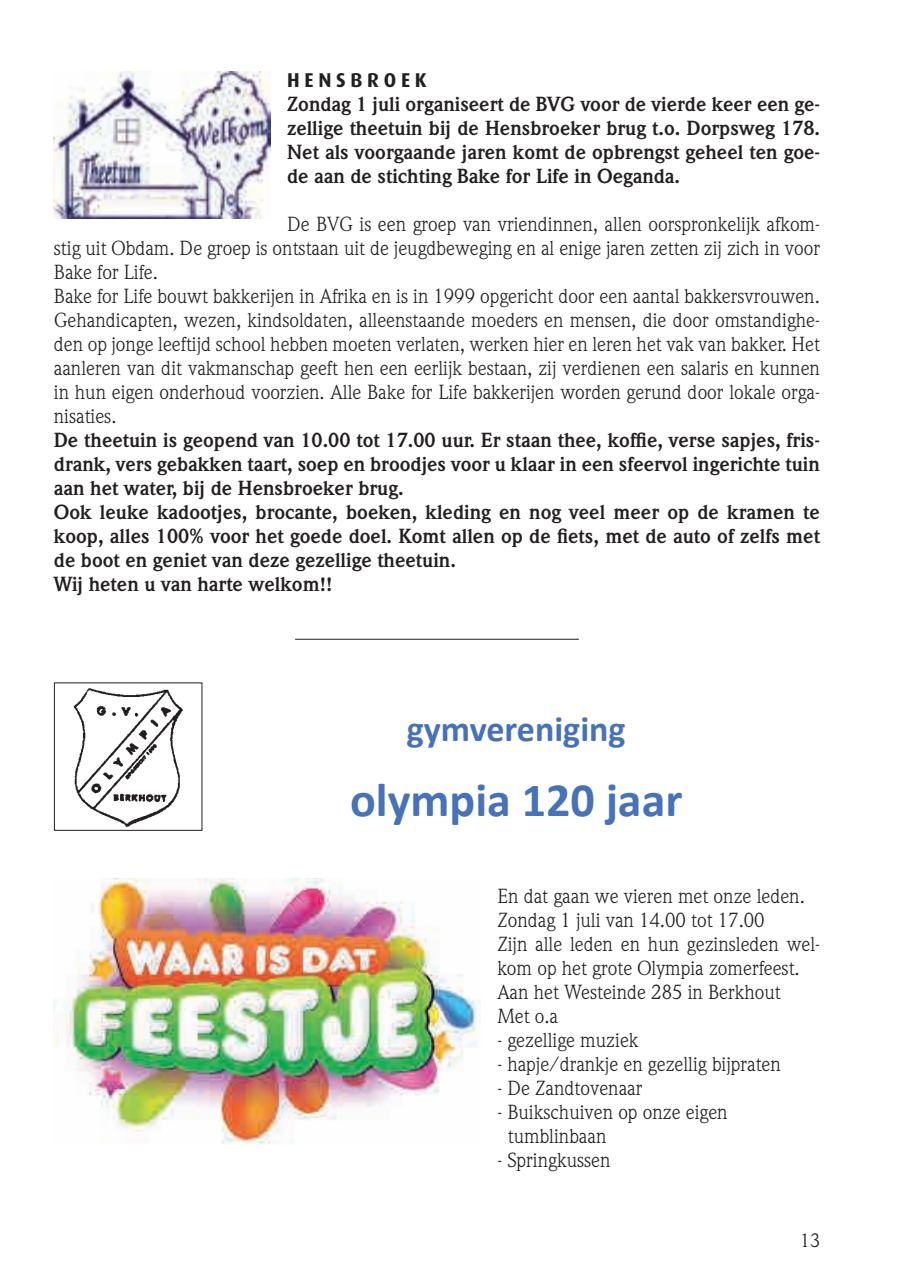
<style>
.page{position:relative;width:908px;height:1276px;background:#fff}
.page>*{position:absolute;margin:0;border:0;box-sizing:border-box;transform-origin:0 0}
.t1{font:700 48px "Calibri";color:#4572b8}
.t2{font:700 36px "Calibri";color:#4572b8}
.t3{font:20px/24px "Weidemann Std";color:#231f20}
.t4{font:700 20px/24px "Weidemann Std";color:#231f20;text-align:justify}
.t5{font:700 20px "Dax";color:#231f20}
.t6{font:19px "Weidemann Std";color:#231f20}
</style>
<div class="page">
<img style="left:54px;top:71px;width:216px;height:148px">
<hr style="left:295px;top:639px;width:283px;height:1px;background:#231f20">
<img style="left:73px;top:688px;width:110px;height:140px">
<div style="left:54px;top:682px;width:148px;height:149px;border:1px solid #231f20"></div>
<img style="left:54px;top:879px;width:426px;height:265px">
<p class="t5" style="left:287px;top:68px;width:141px">H E N S B R O E K</p>
<p class="t4" style="left:287px;top:92px;width:534px">Zondag 1 juli organiseert de BVG voor de vierde keer een ge&shy;zellige theetuin bij de Hensbroeker brug t.o. Dorpsweg 178.<br>Net als voorgaande jaren komt de opbrengst geheel ten goe&shy;de aan de stichting Bake for Life in Oeganda.</p>
<p class="t3" style="left:54px;top:212px;width:767px;text-indent:233px">De BVG is een groep van vriendinnen, allen oorspronkelijk afkom&shy;stig uit Obdam. De groep is ontstaan uit de jeugdbeweging en al enige jaren zetten zij zich in voor Bake for Life.<br>Bake for Life bouwt bakkerijen in Afrika en is in 1999 opgericht door een aantal bakkersvrouwen.<br>Gehandicapten, wezen, kindsoldaten, alleenstaande moeders en mensen, die door omstandighe&shy;den op jonge leeftijd school hebben moeten verlaten, werken hier en leren het vak van bakker. Het aanleren van dit vakmanschap geeft hen een eerlijk bestaan, zij verdienen een salaris en kunnen in hun eigen onderhoud voorzien. Alle Bake for Life bakkerijen worden gerund door lokale orga&shy;nisaties.</p>
<p class="t4" style="left:54px;top:428px;width:767px;text-align:left">De theetuin is geopend van 10.00 tot 17.00 uur. Er staan thee, koffie, verse sapjes, fris&shy;drank, vers gebakken taart, soep en broodjes voor u klaar in een sfeervol ingerichte tuin aan het water, bij de Hensbroeker brug.<br>Ook leuke kadootjes, brocante, boeken, kleding en nog veel meer op de kramen te koop, alles 100% voor het goede doel. Komt allen op de fiets, met de auto of zelfs met de boot en geniet van deze gezellige theetuin.<br>Wij heten u van harte welkom!!</p>
<h2 class="t2" style="left:406px;top:706px;width:220px">gymvereniging</h2>
<h1 class="t1" style="left:350px;top:769px;width:334px">olympia 120 jaar</h1>
<p class="t3" style="left:497px;top:884px;width:324px">En dat gaan we vieren met onze leden.<br>Zondag 1 juli van 14.00 tot 17.00<br>Zijn alle leden en hun gezinsleden wel&shy;kom op het grote Olympia zomerfeest.<br>Aan het Westeinde 285 in Berkhout<br>Met o.a</p>
<p class="t3" style="left:497px;top:1028px;width:143px">- gezellige muziek</p>
<p class="t3" style="left:497px;top:1052px;width:285px">- hapje/drankje en gezellig bijpraten</p>
<p class="t3" style="left:497px;top:1076px;width:146px">- De Zandtovenaar</p>
<p class="t3" style="left:507px;top:1100px;width:221px;text-indent:-10px">- Buikschuiven op onze eigen tumblinbaan</p>
<p class="t3" style="left:497px;top:1148px;width:115px">- Springkussen</p>
<p class="t6" style="left:799px;top:1229px;width:21px">13</p>
</div>
